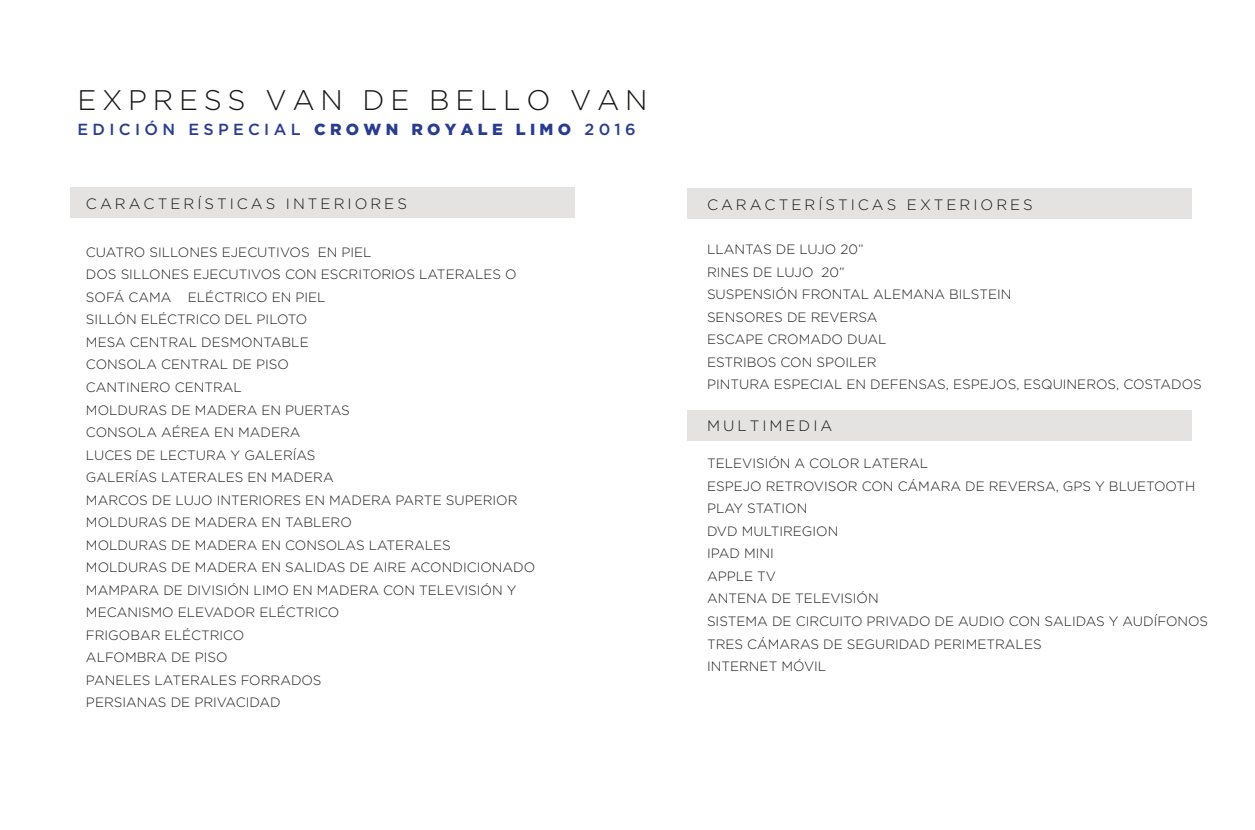
<style>
.page{position:relative;width:1255px;height:830px;background:#fff}
.page>*{position:absolute;margin:0;border:0;box-sizing:border-box;transform-origin:0 0}
.t1{font:300 28.35px "Gotham";letter-spacing:.2em;color:#171511}
.t2{font:500 16.05px "Gotham";letter-spacing:.27em;color:#283c90}
.t3{font:300 15px "Gotham";letter-spacing:.2em;color:#171511}
.t4{font:300 13.5px/22.5px "Gotham";color:#201d1e}
.s1{font-weight:900}
</style>
<div class="page">
<div style="left:70px;top:188px;width:504px;height:30px;background:#e5e3e2"></div>
<div style="left:687px;top:188px;width:504px;height:30px;background:#e5e3e2"></div>
<div style="left:687px;top:410px;width:504px;height:30px;background:#e5e3e2"></div>
<h1 class="t1" style="left:78px;top:82px;width:571px">EXPRESS VAN DE BELLO VAN</h1>
<p class="t2" style="left:78px;top:118px;width:559px">EDICIÓN ESPECIAL <span class="s1">CROWN ROYALE LIMO</span> 2016</p>
<p class="t3" style="left:86px;top:194px;width:322px">CARACTERÍSTICAS INTERIORES</p>
<p class="t3" style="left:707px;top:195px;width:327px">CARACTERÍSTICAS EXTERIORES</p>
<p class="t4" style="left:86px;top:240px;width:450px">CUATRO SILLONES EJECUTIVOS EN PIEL<br>DOS SILLONES EJECUTIVOS CON ESCRITORIOS LATERALES O<br>SOFÁ CAMA ELÉCTRICO EN PIEL<br>SILLÓN ELÉCTRICO DEL PILOTO<br>MESA CENTRAL DESMONTABLE<br>CONSOLA CENTRAL DE PISO<br>CANTINERO CENTRAL<br>MOLDURAS DE MADERA EN PUERTAS<br>CONSOLA AÉREA EN MADERA<br>LUCES DE LECTURA Y GALERÍAS<br>GALERÍAS LATERALES EN MADERA<br>MARCOS DE LUJO INTERIORES EN MADERA PARTE SUPERIOR<br>MOLDURAS DE MADERA EN TABLERO<br>MOLDURAS DE MADERA EN CONSOLAS LATERALES<br>MOLDURAS DE MADERA EN SALIDAS DE AIRE ACONDICIONADO<br>MAMPARA DE DIVISIÓN LIMO EN MADERA CON TELEVISIÓN Y<br>MECANISMO ELEVADOR ELÉCTRICO<br>FRIGOBAR ELÉCTRICO<br>ALFOMBRA DE PISO<br>PANELES LATERALES FORRADOS<br>PERSIANAS DE PRIVACIDAD</p>
<p class="t4" style="left:707px;top:238px;width:496px">LLANTAS DE LUJO 20”<br>RINES DE LUJO 20”<br>SUSPENSIÓN FRONTAL ALEMANA BILSTEIN<br>SENSORES DE REVERSA<br>ESCAPE CROMADO DUAL<br>ESTRIBOS CON SPOILER<br>PINTURA ESPECIAL EN DEFENSAS, ESPEJOS, ESQUINEROS, COSTADOS</p>
<p class="t3" style="left:707px;top:415px;width:127px">MULTIMEDIA</p>
<p class="t4" style="left:707px;top:451px;width:503px">TELEVISIÓN A COLOR LATERAL<br>ESPEJO RETROVISOR CON CÁMARA DE REVERSA, GPS Y BLUETOOTH<br>PLAY STATION<br>DVD MULTIREGION<br>IPAD MINI<br>APPLE TV<br>ANTENA DE TELEVISIÓN<br>SISTEMA DE CIRCUITO PRIVADO DE AUDIO CON SALIDAS Y AUDÍFONOS<br>TRES CÁMARAS DE SEGURIDAD PERIMETRALES<br>INTERNET MÓVIL</p>
</div>
